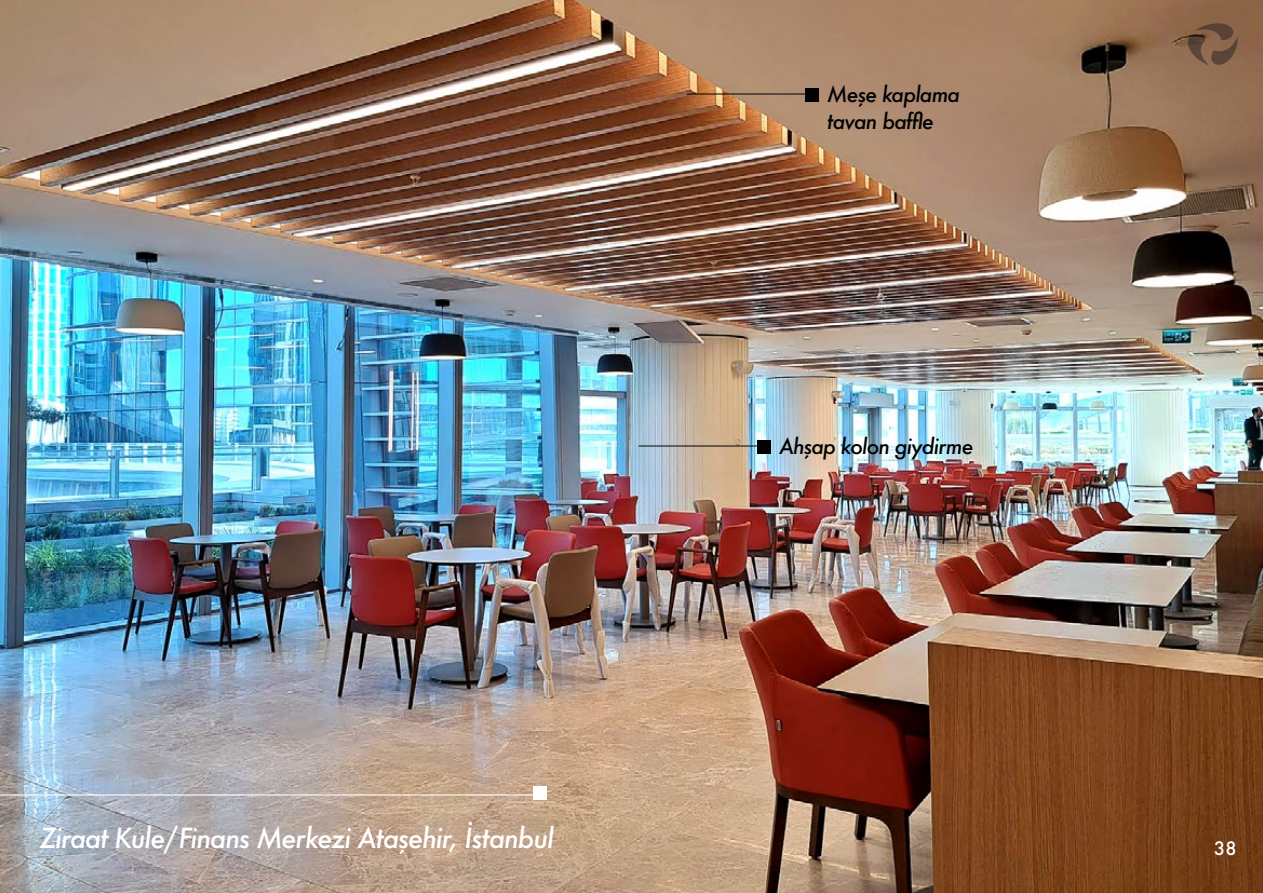
<style>
.page{position:relative;width:1263px;height:893px;background:#fff}
.page>*{position:absolute;margin:0;border:0;box-sizing:border-box;transform-origin:0 0}
.t1{font:italic 500 27px "Futura";letter-spacing:-.04em;color:#fff}
.t2{font:italic 500 21px/27px "Futura";letter-spacing:-.04em;color:#020203}
.t3{font:500 18px "Futura";color:#fff}
</style>
<div class="page">
<img style="left:0;top:0;width:1263px;height:893px">
<hr style="left:0;top:794px;width:534px;height:1px;background:#fff">
<div style="left:534px;top:787px;width:13px;height:13px;background:#fff"></div>
<div style="left:757px;top:440px;width:13px;height:13px;background:#020203"></div>
<hr style="left:639px;top:446px;width:125px;height:1px;background:#020203">
<div style="left:805px;top:88px;width:13px;height:13px;background:#020203"></div>
<hr style="left:687px;top:94px;width:125px;height:1px;background:#020203">
<svg style="left:1188px;top:22px;width:50px;height:44px;background:#765742"></svg>
<p class="t1" style="left:39px;top:820px;width:516px">Ziraat Kule/Finans Merkezi Ataşehir, İstanbul</p>
<p class="t2" style="left:827px;top:81px;width:134px">Meşe kaplama tavan baffle</p>
<p class="t2" style="left:779px;top:433px;width:196px">Ahşap kolon giydirme</p>
<p class="t3" style="left:1214px;top:835px;width:24px">38</p>
</div>
